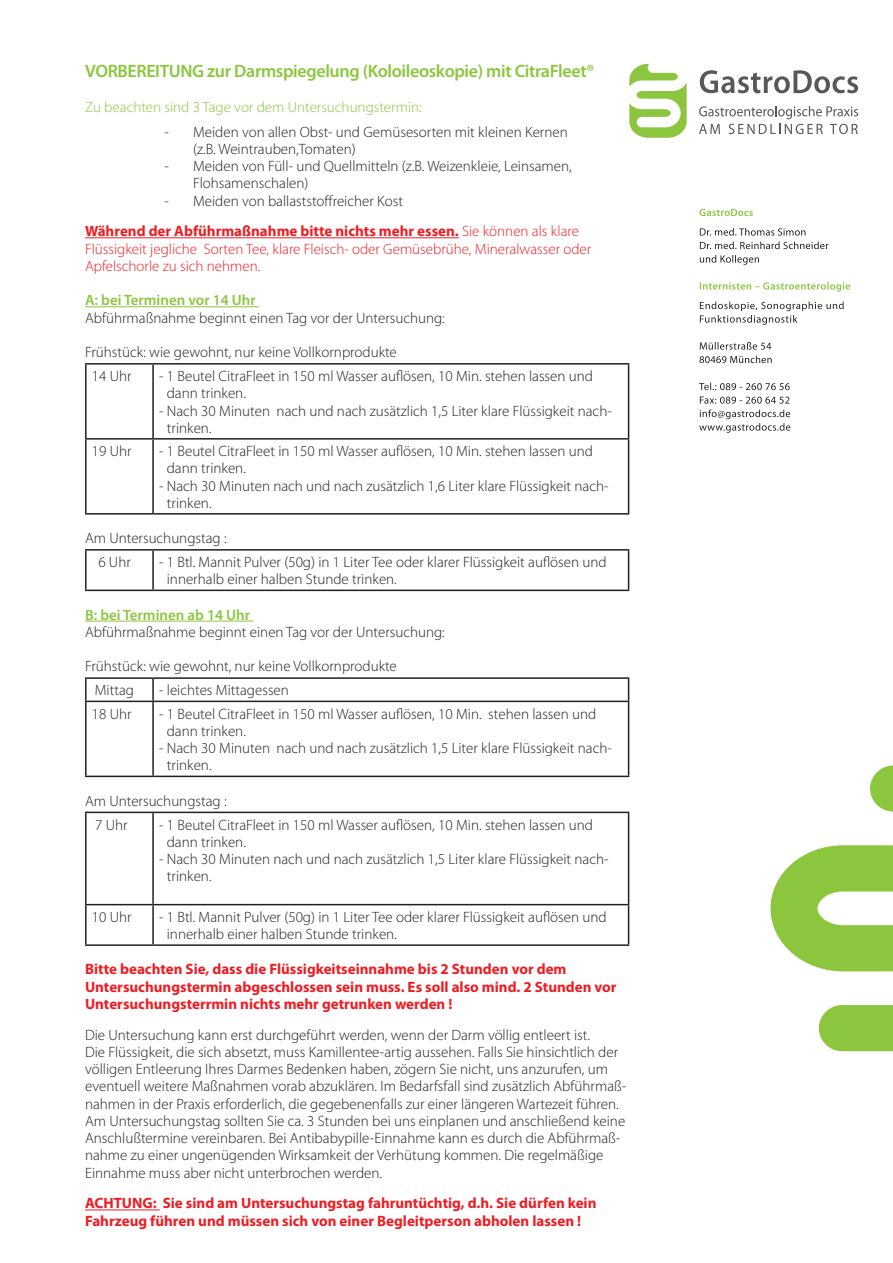
<style>
.page{position:relative;width:893px;height:1263px;background:#fff}
.page>*{position:absolute;margin:0;border:0;box-sizing:border-box;transform-origin:0 0}
.t1{font:600 18px "Myriad Pro";letter-spacing:-.02em;color:#8bc63e}
.t2{font:300 15px/17.2px "Myriad Pro";color:#231f20}
.t3{font:700 15px/17.2px "Myriad Pro";color:#ee1d23}
.t4{font:300 15px/17.2px "Myriad Pro";color:#ee1d23}
.t5{font:300 15px "Myriad Pro";color:#8bc63e}
.t6{font:600 15px "Myriad Pro";color:#8bc63e}
.s1{font-weight:300;color:#231f20}
.s2{font-weight:300}
</style>
<div class="page">
<hr style="left:85px;top:237px;width:374px;height:1px;background:#ee1d23">
<hr style="left:85px;top:306px;width:174px;height:1px;background:#8bc63e">
<hr style="left:85px;top:621px;width:168px;height:1px;background:#8bc63e">
<hr style="left:85px;top:1209px;width:75px;height:1px;background:#ee1d23">
<hr style="left:85px;top:363px;width:68px;height:2px;background:#231f20">
<hr style="left:85px;top:365px;width:2px;height:73px;background:#231f20">
<hr style="left:153px;top:363px;width:476px;height:2px;background:#231f20">
<hr style="left:152px;top:365px;width:2px;height:73px;background:#231f20">
<hr style="left:628px;top:365px;width:1px;height:73px;background:#231f20">
<hr style="left:85px;top:438px;width:68px;height:2px;background:#231f20">
<hr style="left:85px;top:440px;width:2px;height:73px;background:#231f20">
<hr style="left:153px;top:438px;width:476px;height:2px;background:#231f20">
<hr style="left:152px;top:440px;width:2px;height:73px;background:#231f20">
<hr style="left:628px;top:440px;width:1px;height:73px;background:#231f20">
<hr style="left:85px;top:513px;width:68px;height:2px;background:#231f20">
<hr style="left:153px;top:513px;width:476px;height:2px;background:#231f20">
<hr style="left:85px;top:549px;width:68px;height:2px;background:#231f20">
<hr style="left:85px;top:551px;width:2px;height:39px;background:#231f20">
<hr style="left:153px;top:549px;width:476px;height:2px;background:#231f20">
<hr style="left:152px;top:551px;width:2px;height:39px;background:#231f20">
<hr style="left:628px;top:551px;width:1px;height:39px;background:#231f20">
<hr style="left:85px;top:590px;width:68px;height:1px;background:#231f20">
<hr style="left:153px;top:590px;width:476px;height:1px;background:#231f20">
<hr style="left:85px;top:677px;width:68px;height:2px;background:#231f20">
<hr style="left:85px;top:679px;width:2px;height:22px;background:#231f20">
<hr style="left:153px;top:677px;width:476px;height:2px;background:#231f20">
<hr style="left:152px;top:679px;width:2px;height:22px;background:#231f20">
<svg style="left:628px;top:679px;width:1px;height:22px"></svg>
<hr style="left:85px;top:701px;width:68px;height:1px;background:#231f20">
<hr style="left:85px;top:702px;width:2px;height:74px;background:#231f20">
<hr style="left:153px;top:701px;width:476px;height:1px;background:#231f20">
<hr style="left:152px;top:702px;width:2px;height:74px;background:#231f20">
<hr style="left:628px;top:702px;width:1px;height:74px;background:#231f20">
<hr style="left:85px;top:776px;width:68px;height:1px;background:#231f20">
<hr style="left:153px;top:776px;width:476px;height:1px;background:#231f20">
<hr style="left:85px;top:812px;width:68px;height:1px;background:#231f20">
<hr style="left:85px;top:813px;width:2px;height:91px;background:#231f20">
<hr style="left:153px;top:812px;width:476px;height:1px;background:#231f20">
<hr style="left:152px;top:813px;width:2px;height:91px;background:#231f20">
<hr style="left:628px;top:813px;width:1px;height:91px;background:#231f20">
<hr style="left:85px;top:904px;width:68px;height:1px;background:#231f20">
<hr style="left:85px;top:905px;width:2px;height:39px;background:#231f20">
<hr style="left:153px;top:904px;width:476px;height:1px;background:#231f20">
<hr style="left:152px;top:905px;width:2px;height:39px;background:#231f20">
<hr style="left:628px;top:905px;width:1px;height:39px;background:#231f20">
<hr style="left:85px;top:944px;width:68px;height:2px;background:#231f20">
<hr style="left:153px;top:944px;width:476px;height:2px;background:#231f20">
<svg style="left:770px;top:765px;width:123px;height:286px"></svg>
<svg style="left:629px;top:64px;width:58px;height:74px"></svg>
<svg style="left:700px;top:70px;width:158px;height:23px"></svg>
<svg style="left:699px;top:106px;width:159px;height:28px"></svg>
<svg style="left:699px;top:396px;width:91px;height:37px"></svg>
<svg style="left:699px;top:383px;width:91px;height:7px"></svg>
<svg style="left:699px;top:356px;width:73px;height:7px"></svg>
<svg style="left:700px;top:342px;width:71px;height:8px"></svg>
<svg style="left:700px;top:302px;width:144px;height:23px"></svg>
<svg style="left:700px;top:282px;width:150px;height:10px"></svg>
<svg style="left:700px;top:255px;width:59px;height:10px"></svg>
<svg style="left:700px;top:242px;width:128px;height:7px"></svg>
<svg style="left:700px;top:228px;width:105px;height:8px"></svg>
<svg style="left:699px;top:209px;width:54px;height:7px"></svg>
<p class="t1" style="left:85px;top:60px;width:511px">VORBEREITUNG zur Darmspiegelung (Koloileoskopie) mit CitraFleet®</p>
<p class="t5" style="left:85px;top:98px;width:338px">Zu beachten sind 3 Tage vor dem Untersuchungstermin:</p>
<p class="t2" style="left:193px;top:123px;width:376px;text-indent:-28px">- Meiden von allen Obst- und Gemüsesorten mit kleinen Kernen (z.B. Weintrauben,Tomaten)</p>
<p class="t2" style="left:193px;top:157px;width:380px;text-indent:-28px">- Meiden von Füll- und Quellmitteln (z.B. Weizenkleie, Leinsamen,<br>Flohsamenschalen)</p>
<p class="t3" style="left:85px;top:185px;width:495px;line-height:30.8px;text-indent:80px"><span class="s1">- Meiden von ballaststoffreicher Kost<br></span>Während der Abführmaßnahme bitte nichts mehr essen. <span class="s2">Sie können als klare</span></p>
<p class="t4" style="left:85px;top:240px;width:508px">Flüssigkeit jegliche Sorten Tee, klare Fleisch- oder Gemüsebrühe, Mineralwasser oder<br>Apfelschorle zu sich nehmen.</p>
<p class="t6" style="left:85px;top:291px;width:172px">A: bei Terminen vor 14 Uhr</p>
<p class="t2" style="left:85px;top:309px;width:361px">Abführmaßnahme beginnt einen Tag vor der Untersuchung:</p>
<p class="t2" style="left:92px;top:340px;width:307px;line-height:24px;text-indent:-7px">Frühstück: wie gewohnt, nur keine Vollkornprodukte<br>14 Uhr</p>
<p class="t2" style="left:167px;top:367px;width:428px;text-indent:-8px">- 1 Beutel CitraFleet in 150 ml Wasser auflösen, 10 Min. stehen lassen und dann trinken.</p>
<p class="t2" style="left:167px;top:402px;width:446px;text-indent:-8px">- Nach 30 Minuten nach und nach zusätzlich 1,5 Liter klare Flüssigkeit nach&shy;trinken.</p>
<p class="t2" style="left:92px;top:442px;width:41px">19 Uhr</p>
<p class="t2" style="left:167px;top:442px;width:428px;text-indent:-8px">- 1 Beutel CitraFleet in 150 ml Wasser auflösen, 10 Min. stehen lassen und dann trinken.</p>
<p class="t2" style="left:167px;top:477px;width:443px;text-indent:-8px">- Nach 30 Minuten nach und nach zusätzlich 1,6 Liter klare Flüssigkeit nach&shy;trinken.</p>
<p class="t2" style="left:98px;top:526px;width:130px;line-height:24px;text-indent:-13px">Am Untersuchungstag :<br>6 Uhr</p>
<p class="t2" style="left:167px;top:553px;width:441px;text-indent:-8px">- 1 Btl. Mannit Pulver (50g) in 1 Liter Tee oder klarer Flüssigkeit auflösen und innerhalb einer halben Stunde trinken.</p>
<p class="t6" style="left:85px;top:605px;width:167px">B: bei Terminen ab 14 Uhr</p>
<p class="t2" style="left:85px;top:623px;width:361px">Abführmaßnahme beginnt einen Tag vor der Untersuchung:</p>
<p class="t2" style="left:95px;top:654px;width:304px;line-height:24px;text-indent:-10px">Frühstück: wie gewohnt, nur keine Vollkornprodukte<br>Mittag</p>
<p class="t2" style="left:159px;top:682px;width:131px">- leichtes Mittagessen</p>
<p class="t2" style="left:92px;top:705px;width:41px">18 Uhr</p>
<p class="t2" style="left:167px;top:705px;width:431px;text-indent:-8px">- 1 Beutel CitraFleet in 150 ml Wasser auflösen, 10 Min. stehen lassen und dann trinken.</p>
<p class="t2" style="left:167px;top:739px;width:446px;text-indent:-8px">- Nach 30 Minuten nach und nach zusätzlich 1,5 Liter klare Flüssigkeit nach&shy;trinken.</p>
<p class="t2" style="left:95px;top:788px;width:133px;line-height:24px;text-indent:-10px">Am Untersuchungstag :<br>7 Uhr</p>
<p class="t2" style="left:167px;top:816px;width:428px;text-indent:-8px">- 1 Beutel CitraFleet in 150 ml Wasser auflösen, 10 Min. stehen lassen und dann trinken.</p>
<p class="t2" style="left:167px;top:850px;width:443px;text-indent:-8px">- Nach 30 Minuten nach und nach zusätzlich 1,5 Liter klare Flüssigkeit nach&shy;trinken.</p>
<p class="t2" style="left:92px;top:908px;width:41px">10 Uhr</p>
<p class="t2" style="left:167px;top:908px;width:441px;text-indent:-8px">- 1 Btl. Mannit Pulver (50g) in 1 Liter Tee oder klarer Flüssigkeit auflösen und innerhalb einer halben Stunde trinken.</p>
<p class="t3" style="left:85px;top:960px;width:533px">Bitte beachten Sie, dass die Flüssigkeitseinnahme bis 2 Stunden vor dem<br>Untersuchungstermin abgeschlossen sein muss. Es soll also mind. 2 Stunden vor<br>Untersuchungsterrmin nichts mehr getrunken werden !</p>
<p class="t2" style="left:85px;top:1026px;width:543px">Die Untersuchung kann erst durchgeführt werden, wenn der Darm völlig entleert ist.<br>Die Flüssigkeit, die sich absetzt, muss Kamillentee-artig aussehen. Falls Sie hinsichtlich der völligen Entleerung Ihres Darmes Bedenken haben, zögern Sie nicht, uns anzurufen, um eventuell weitere Maßnahmen vorab abzuklären. Im Bedarfsfall sind zusätzlich Abführmaß&shy;nahmen in der Praxis erforderlich, die gegebenenfalls zur einer längeren Wartezeit führen.<br>Am Untersuchungstag sollten Sie ca. 3 Stunden bei uns einplanen und anschließend keine Anschlußtermine vereinbaren. Bei Antibabypille-Einnahme kann es durch die Abführmaß&shy;nahme zu einer ungenügenden Wirksamkeit der Verhütung kommen. Die regelmäßige Einnahme muss aber nicht unterbrochen werden.</p>
<p class="t3" style="left:85px;top:1194px;width:513px">ACHTUNG: Sie sind am Untersuchungstag fahruntüchtig, d.h. Sie dürfen kein<br>Fahrzeug führen und müssen sich von einer Begleitperson abholen lassen !</p>
</div>
